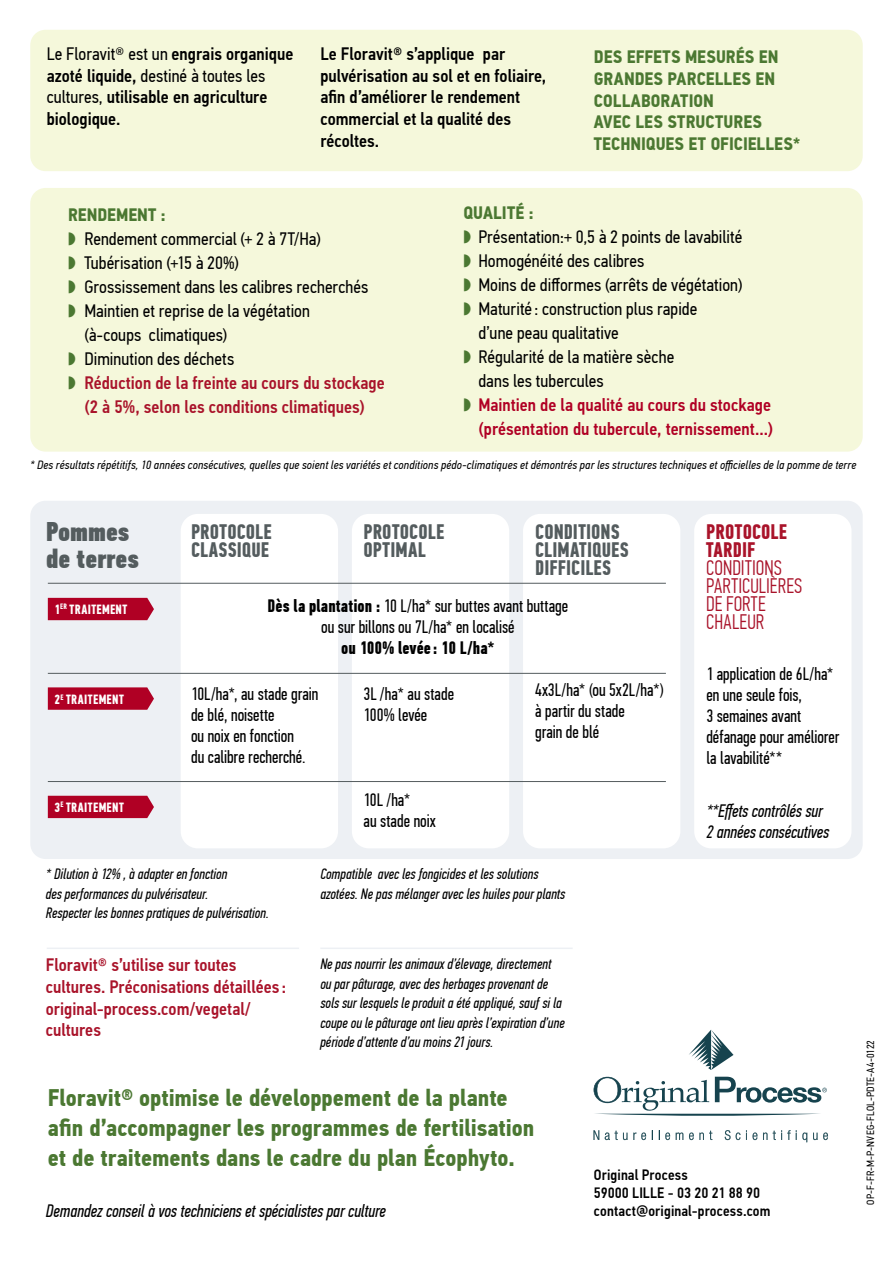
<style>
.page{position:relative;width:893px;height:1263px;background:#fff}
.page>*{position:absolute;margin:0;border:0;box-sizing:border-box;transform-origin:0 0}
.t1{font:27px/27px "PF Din Text Comp Pro X Black";color:#545c5e}
.t2{font:700 24px/30px "PF Din Text Cond Pro";color:#4b7832}
.t3{font:700 21px/18px "PF Din Text Comp Pro";letter-spacing:.005em;color:#545c5e}
.t4{font:300 21px/18px "PF Din Text Comp Pro";letter-spacing:.005em;color:#a9132a}
.t5{font:700 21px/18px "PF Din Text Comp Pro";letter-spacing:.01em;color:#a9132a}
.t6{font:18px "PF Din Text Cond Pro";color:#000}
.t7{font:18px/21px "PF Din Text Comp Pro";color:#000}
.t8{font:500 18px/21.6px "PF Din Text Cond Pro";color:#000}
.t9{font:500 18px/21.6px "PF Din Text Cond Pro";color:#a9132a}
.t10{font:700 18px/21.6px "PF Din Text Cond Pro";letter-spacing:.005em;color:#4b7832}
.t11{font:italic 18px/21px "PF Din Text Comp Pro";color:#000}
.t12{font:500 18px "PF Din Text Cond Pro";color:#b00024}
.t13{font:700 18px "PF Din Text Comp Pro";color:#000}
.t14{font:italic 15px/19.5px "PF Din Text Comp Pro";letter-spacing:.005em;color:#000}
.t15{font:500 15px/18px "PF Din Text Cond Pro";letter-spacing:.01em;color:#000}
.t16{font:700 13.35px "PF Din Text Comp Pro";letter-spacing:.03em;color:#fff}
.t17{font:italic 12px "PF Din Text Cond Pro";letter-spacing:.01em;color:#000}
.t18{font:10.5px "PF Din Text Cond Pro";letter-spacing:.025em;color:#000}
.s1{font-weight:400}
.s2{color:#4b7832}
.s3{font-weight:700}
</style>
<div class="page">
<div style="left:30px;top:30px;width:833px;height:141px;background:#f5f8db;border-radius:15px"></div>
<div style="left:30px;top:188px;width:833px;height:264px;background:#f5f8db;border-radius:15px"></div>
<div style="left:30px;top:501px;width:833px;height:358px;background:#edf0f4;border-radius:15px"></div>
<div style="left:523px;top:514px;width:157px;height:334px;background:#fff;border-radius:17px"></div>
<div style="left:694px;top:514px;width:157px;height:334px;background:#fff;border-radius:17px"></div>
<div style="left:181px;top:514px;width:157px;height:334px;background:#fff;border-radius:17px"></div>
<div style="left:352px;top:514px;width:157px;height:334px;background:#fff;border-radius:17px"></div>
<div style="left:48px;top:796px;width:106px;height:22px;background:#b00024"></div>
<svg style="left:48px;top:687px;width:106px;height:23px;background:#b30e30"></svg>
<div style="left:48px;top:598px;width:106px;height:22px;background:#b00024"></div>
<hr style="left:48px;top:583px;width:618px;height:1px;background:#545c5e">
<hr style="left:48px;top:673px;width:618px;height:1px;background:#545c5e">
<hr style="left:48px;top:781px;width:618px;height:1px;background:#545c5e">
<svg style="left:593px;top:1130px;width:6px;height:10px"></svg>
<svg style="left:605px;top:1131px;width:22px;height:9px"></svg>
<svg style="left:633px;top:1132px;width:13px;height:8px"></svg>
<svg style="left:659px;top:1130px;width:11px;height:10px"></svg>
<svg style="left:676px;top:1132px;width:7px;height:8px"></svg>
<svg style="left:689px;top:1131px;width:23px;height:9px"></svg>
<svg style="left:725px;top:1130px;width:15px;height:10px"></svg>
<svg style="left:746px;top:1130px;width:11px;height:10px"></svg>
<svg style="left:763px;top:1130px;width:44px;height:12px"></svg>
<svg style="left:813px;top:1132px;width:15px;height:8px"></svg>
<svg style="left:593px;top:1076px;width:234px;height:40px"></svg>
<svg style="left:689px;top:1030px;width:44px;height:40px"></svg>
<hr style="left:47px;top:947px;width:252px;height:2px;background:#edf0f4">
<hr style="left:320px;top:947px;width:253px;height:2px;background:#edf0f4">
<p class="t8" style="left:47px;top:43px;width:248px"><span class="s1">Le Floravit® est un</span> engrais organique azoté liquide, <span class="s1">destiné à toutes les cultures,</span> utilisable en agriculture biologique.</p>
<p class="t8" style="left:320px;top:43px;width:227px">Le Floravit® s’applique par pulvérisation au sol et en foliaire, afin d’améliorer le rendement commercial et la qualité des récoltes.</p>
<p class="t10" style="left:594px;top:47px;width:208px">DES EFFETS MESURÉS EN<br>GRANDES PARCELLES EN<br>COLLABORATION<br>AVEC LES STRUCTURES<br>TECHNIQUES ET OFICIELLES*</p>
<p class="t10" style="left:68px;top:204px;width:99px">RENDEMENT :</p>
<p class="t6" style="left:68px;top:228px;width:254px"><span class="s2">◗</span> Rendement commercial (+ 2 à 7T/Ha)</p>
<p class="t6" style="left:68px;top:252px;width:172px"><span class="s2">◗</span> Tubérisation (+15 à 20%)</p>
<p class="t6" style="left:68px;top:276px;width:302px"><span class="s2">◗</span> Grossissement dans les calibres recherchés</p>
<p class="t6" style="left:68px;top:300px;width:243px"><span class="s2">◗</span> Maintien et reprise de la végétation</p>
<p class="t6" style="left:85px;top:324px;width:144px">(à-coups climatiques)</p>
<p class="t6" style="left:68px;top:348px;width:168px"><span class="s2">◗</span> Diminution des déchets</p>
<p class="t9" style="left:68px;top:372px;width:318px"><span class="s2">◗</span> Réduction de la freinte au cours du stockage</p>
<p class="t9" style="left:85px;top:396px;width:281px">(2 à 5%, selon les conditions climatiques)</p>
<p class="t10" style="left:463px;top:202px;width:71px">QUALITÉ :</p>
<p class="t6" style="left:463px;top:226px;width:280px"><span class="s2">◗</span> Présentation:+ 0,5 à 2 points de lavabilité</p>
<p class="t6" style="left:463px;top:250px;width:183px"><span class="s2">◗</span> Homogénéité des calibres</p>
<p class="t6" style="left:463px;top:274px;width:280px"><span class="s2">◗</span> Moins de difformes (arrêts de végétation)</p>
<p class="t6" style="left:463px;top:298px;width:235px"><span class="s2">◗</span> Maturité : construction plus rapide</p>
<p class="t6" style="left:478px;top:322px;width:142px">d’une peau qualitative</p>
<p class="t6" style="left:463px;top:346px;width:212px"><span class="s2">◗</span> Régularité de la matière sèche</p>
<p class="t6" style="left:478px;top:370px;width:127px">dans les tubercules</p>
<p class="t12" style="left:463px;top:394px;width:309px"><span class="s2">◗</span> Maintien de la qualité au cours du stockage</p>
<p class="t12" style="left:478px;top:418px;width:296px">(présentation du tubercule, ternissement...)</p>
<p class="t17" style="left:30px;top:457px;width:827px">* Des résultats répétitifs, 10 années consécutives, quelles que soient les variétés et conditions pédo-climatiques et démontrés par les structures techniques et officielles de la pomme de terre</p>
<h1 class="t1" style="left:46px;top:518px;width:94px">Pommes de terres</h1>
<p class="t16" style="left:55px;top:601px;width:74px">1<sup>ER</sup> TRAITEMENT</p>
<p class="t16" style="left:55px;top:691px;width:71px">2<sup>E</sup> TRAITEMENT</p>
<p class="t16" style="left:55px;top:799px;width:71px">3<sup>E</sup> TRAITEMENT</p>
<h3 class="t3" style="left:364px;top:523px;width:82px">PROTOCOLE<br>OPTIMAL</h3>
<h3 class="t3" style="left:535px;top:523px;width:95px">CONDITIONS<br>CLIMATIQUES<br>DIFFICILES</h3>
<h3 class="t5" style="left:706px;top:523px;width:82px">PROTOCOLE<br>TARDIF</h3>
<h3 class="t3" style="left:191px;top:523px;width:82px">PROTOCOLE<br>CLASSIQUE</h3>
<p class="t7" style="left:268px;top:595px;width:302px;text-align:center"><span class="s3">Dès la plantation :</span> 10 L/ha* sur buttes avant buttage ou sur billons ou 7L/ha* en localisé</p>
<p class="t13" style="left:341px;top:636px;width:155px">ou 100% levée: 10 L/ha*</p>
<p class="t7" style="left:191px;top:684px;width:129px">10L/ha*, au stade grain de blé, noisette<br>ou noix en fonction<br>du calibre recherché.</p>
<p class="t7" style="left:364px;top:684px;width:92px">3L /ha* au stade<br>100% levée</p>
<p class="t7" style="left:364px;top:790px;width:74px">10L /ha*<br>au stade noix</p>
<h3 class="t4" style="left:706px;top:559px;width:97px">CONDITIONS<br>PARTICULIÈRES<br>DE FORTE<br>CHALEUR</h3>
<p class="t7" style="left:706px;top:664px;width:135px">1 application de 6L/ha* en une seule fois,<br>3 semaines avant défanage pour améliorer la lavabilité**</p>
<p class="t11" style="left:706px;top:800px;width:124px">**Effets contrôlés sur<br>2 années consécutives</p>
<p class="t7" style="left:535px;top:679px;width:130px">4x3L/ha* (ou 5x2L/ha*) à partir du stade<br>grain de blé</p>
<p class="t14" style="left:46px;top:864px;width:225px">* Dilution à 12% , à adapter en fonction<br>des performances du pulvérisateur.<br>Respecter les bonnes pratiques de pulvérisation.</p>
<p class="t14" style="left:320px;top:864px;width:246px">Compatible avec les fongicides et les solutions azotées. Ne pas mélanger avec les huiles pour plants</p>
<p class="t9" style="left:46px;top:954px;width:242px">Floravit® s’utilise sur toutes cultures. Préconisations détaillées : original-process.com/vegetal/ cultures</p>
<p class="t14" style="left:320px;top:954px;width:246px">Ne pas nourrir les animaux d’élevage, directement ou par pâturage, avec des herbages provenant de sols sur lesquels le produit a été appliqué, sauf si la coupe ou le pâturage ont lieu après l’expiration d’une période d’attente d’au moins 21 jours.</p>
<h2 class="t2" style="left:48px;top:1083px;width:488px">Floravit® optimise le développement de la plante afin d’accompagner les programmes de fertilisation et de traitements dans le cadre du plan Écophyto.</h2>
<p class="t11" style="left:46px;top:1200px;width:342px">Demandez conseil à vos techniciens et spécialistes par culture</p>
<p class="t15" style="left:594px;top:1166px;width:178px">Original Process<br>59000 LILLE - 03 20 21 88 90 contact@original-process.com</p>
<p class="t18" style="left:864px;top:1205px;width:166px;rotate:-90deg">OP-F-FR-M-P-NVEG-FLOL-PDTE-A4-0122</p>
</div>
